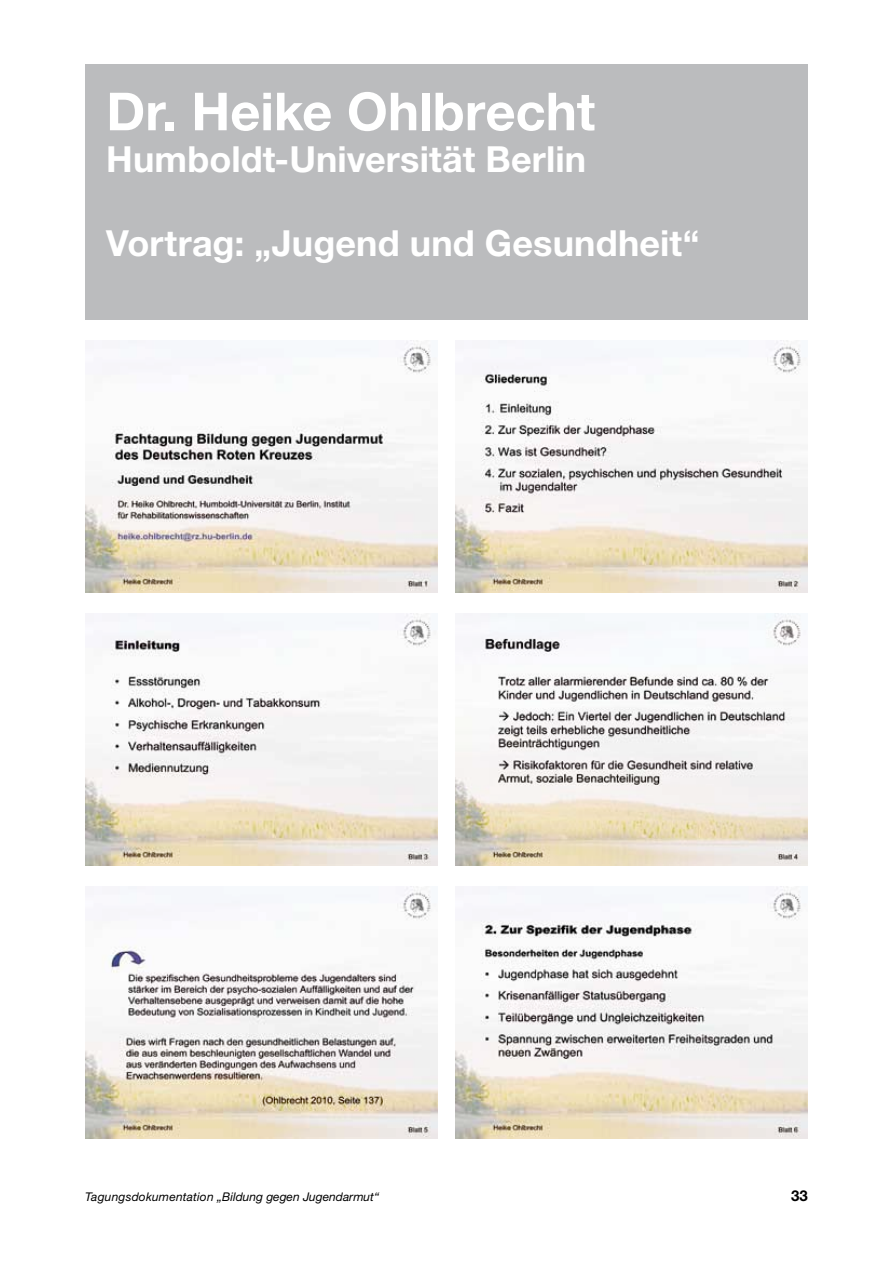
<style>
.page{position:relative;width:893px;height:1263px;background:#fff}
.page>*{position:absolute;margin:0;border:0;box-sizing:border-box;transform-origin:0 0}
.t1{font:700 52.5px "Helvetica Neue LT Std";color:#fff}
.t2{font:700 36px "Helvetica Neue LT Std";letter-spacing:.005em;color:#fff}
.t3{font:700 15px "Helvetica Neue LT Std";color:#000}
.t4{font:italic 12px "Helvetica Neue LT Std";color:#000}
</style>
<div class="page">
<div style="left:85px;top:64px;width:723px;height:255px;background:#bbbcbe"></div>
<img style="left:85px;top:340px;width:353px;height:252px">
<img style="left:455px;top:340px;width:353px;height:252px">
<img style="left:85px;top:613px;width:353px;height:252px">
<img style="left:455px;top:613px;width:353px;height:252px">
<img style="left:85px;top:887px;width:353px;height:251px">
<img style="left:455px;top:887px;width:353px;height:251px">
<h1 class="t1" style="left:106px;top:79px;width:490px">Dr. Heike Ohlbrecht</h1>
<p class="t2" style="left:106px;top:137px;width:481px">Humboldt-Universität Berlin</p>
<p class="t2" style="left:106px;top:221px;width:595px">Vortrag: „Jugend und Gesundheit“</p>
<p class="t4" style="left:85px;top:1190px;width:296px">Tagungsdokumentation „Bildung gegen Jugendarmut“</p>
<p class="t3" style="left:791px;top:1187px;width:18px">33</p>
</div>
